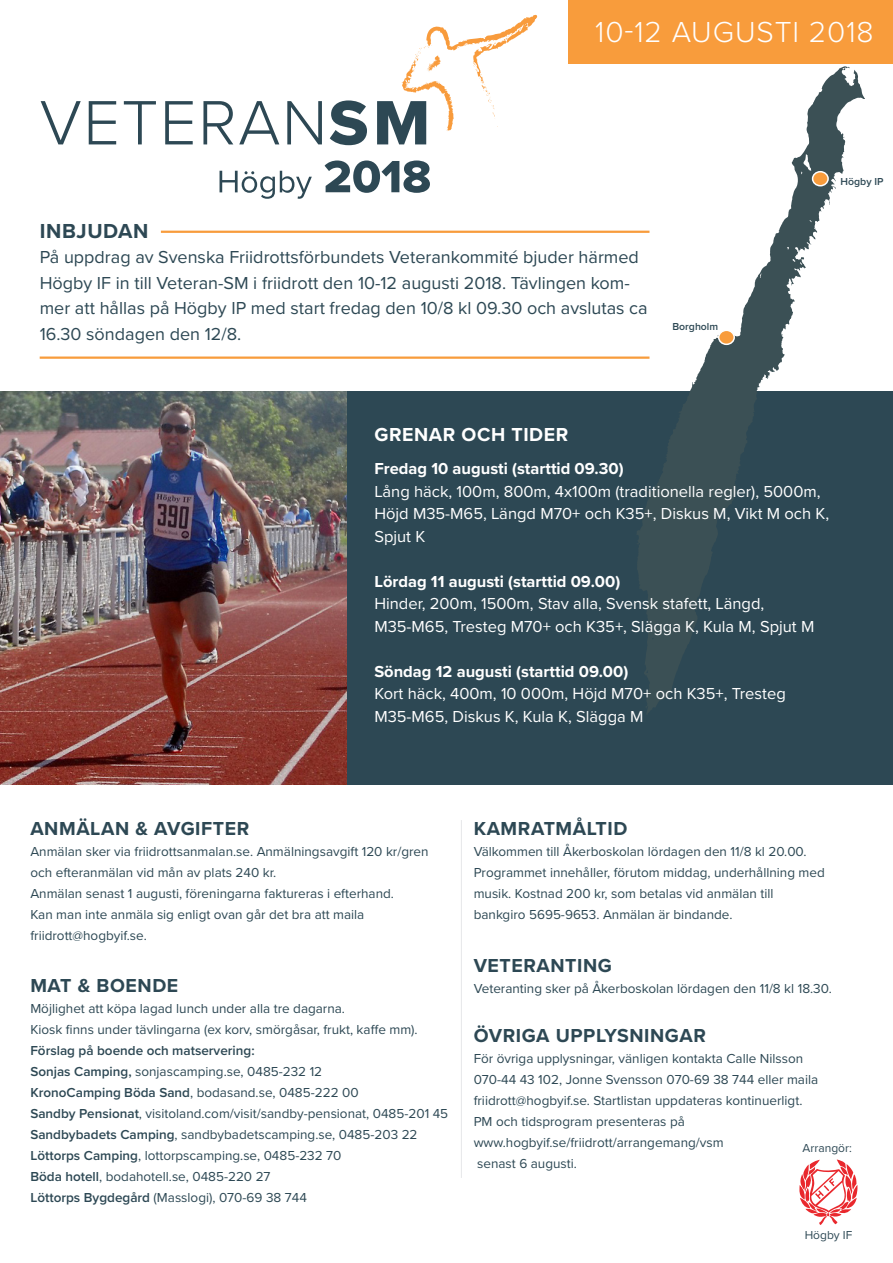
<style>
.page{position:relative;width:893px;height:1263px;background:#fff}
.page>*{position:absolute;margin:0;border:0;box-sizing:border-box;transform-origin:0 0}
.t1{font:300 64.95px "Proxima Nova";letter-spacing:.025em;color:#2d4854}
.Mellanrubrik_h2{font:300 30px "Proxima Nova";letter-spacing:.03em;color:#fff}
.Brödtext{font:700 21px "Proxima Nova";letter-spacing:.03em;color:#2d4854}
.Brödtext-2{font:700 19.5px "Proxima Nova";letter-spacing:.03em;color:#2d4854}
.Brödtext-3{font:700 19.5px "Proxima Nova";letter-spacing:.03em;color:#fff}
.Brödtext-4{font:18px/25.5px "Proxima Nova";color:#2d4854}
.Brödtext-5{font:16.5px/22.5px "Proxima Nova";color:#fff}
.Brödtext-6{font:700 16.5px "Proxima Nova";color:#fff}
.Brödtext-7{font:13.5px/21px "Proxima Nova";color:#2d4854}
.Brödtext-8{font:12px "Proxima Nova";color:#2d4854}
.t2{font:600 10.5px "Proxima Nova";color:#2d4854}
.s1{font-family:"Proxima Nova Extrabld";font-weight:400}
.s2{font-weight:600}
</style>
<div class="page">
<div style="left:342px;top:391px;width:551px;height:393px;background:#2d4854"></div>
<svg style="left:636px;top:66px;width:229px;height:647px"></svg>
<img style="left:0;top:391px;width:347px;height:393px">
<svg style="left:799px;top:1159px;width:58px;height:66px"></svg>
<div style="left:569px;top:0;width:324px;height:63px;background:#f89c3c"></div>
<svg style="left:401px;top:15px;width:136px;height:116px"></svg>
<svg style="left:220px;top:171px;width:92px;height:28px"></svg>
<svg style="left:325px;top:160px;width:105px;height:33px"></svg>
<hr style="left:461px;top:820px;width:1px;height:358px;background:#e6e7e9">
<div style="left:719px;top:330px;width:15px;height:14px;background:#f89c3c;border-radius:50%"></div>
<div style="left:718px;top:330px;width:17px;height:15px;border:2px solid #fff;border-radius:50%"></div>
<div style="left:813px;top:172px;width:15px;height:14px;background:#f89c3c;border-radius:50%"></div>
<div style="left:812px;top:171px;width:17px;height:15px;border:2px solid #fff;border-radius:50%"></div>
<hr style="left:161px;top:231px;width:488px;height:2px;background:#f89c3c">
<hr style="left:40px;top:356px;width:609px;height:3px;background:#f89c3c">
<p class="t1" style="left:40px;top:74px;width:392px">VETERAN<span class="s1">SM</span></p>
<p class="Mellanrubrik_h2" style="left:595px;top:10px;width:280px">10-12 AUGUSTI 2018</p>
<p class="t2" style="left:841px;top:174px;width:44px">Högby IP</p>
<p class="Brödtext" style="left:40px;top:215px;width:110px">INBJUDAN</p>
<p class="Brödtext-4" style="left:40px;top:244px;width:609px">På uppdrag av Svenska Friidrottsförbundets Veterankommité bjuder härmed Högby IF in till Veteran-SM i friidrott den 10-12 augusti 2018. Tävlingen kom&shy;mer att hållas på Högby IP med start fredag den 10/8 kl 09.30 och avslutas ca 16.30 söndagen den 12/8.</p>
<p class="t2" style="left:672px;top:319px;width:47px">Borgholm</p>
<p class="Brödtext-3" style="left:374px;top:420px;width:195px">GRENAR OCH TIDER</p>
<p class="Brödtext-6" style="left:374px;top:457px;width:251px">Fredag 10 augusti (starttid 09.30)</p>
<p class="Brödtext-5" style="left:374px;top:479px;width:456px">Lång häck, 100m, 800m, 4x100m (traditionella regler), 5000m,<br>Höjd M35-M65, Längd M70+ och K35+, Diskus M, Vikt M och K,<br>Spjut K</p>
<p class="Brödtext-6" style="left:374px;top:569px;width:247px">Lördag 11 augusti (starttid 09.00)</p>
<p class="Brödtext-5" style="left:374px;top:592px;width:442px">Hinder, 200m, 1500m, Stav alla, Svensk stafett, Längd,<br>M35-M65, Tresteg M70+ och K35+, Slägga K, Kula M, Spjut M</p>
<p class="Brödtext-6" style="left:374px;top:659px;width:255px">Söndag 12 augusti (starttid 09.00)</p>
<p class="Brödtext-5" style="left:374px;top:682px;width:413px">Kort häck, 400m, 10 000m, Höjd M70+ och K35+, Tresteg<br>M35-M65, Diskus K, Kula K, Slägga M</p>
<p class="Brödtext-2" style="left:30px;top:814px;width:220px">ANMÄLAN &amp; AVGIFTER</p>
<p class="Brödtext-7" style="left:30px;top:840px;width:400px">Anmälan sker via friidrottsanmalan.se. Anmälningsavgift 120 kr/gren och efteranmälan vid mån av plats 240 kr.<br>Anmälan senast 1 augusti, föreningarna faktureras i efterhand.</p>
<p class="Brödtext-7" style="left:30px;top:903px;width:336px">Kan man inte anmäla sig enligt ovan går det bra att maila friidrott@hogbyif.se.</p>
<p class="Brödtext-2" style="left:30px;top:971px;width:149px">MAT &amp; BOENDE</p>
<p class="Brödtext-7" style="left:30px;top:998px;width:316px">Möjlighet att köpa lagad lunch under alla tre dagarna.</p>
<p class="Brödtext-7" style="left:30px;top:1019px;width:389px">Kiosk finns under tävlingarna (ex korv, smörgåsar, frukt, kaffe mm).<br><span class="s2">Förslag på boende och matservering:<br>Sonjas Camping,</span> sonjascamping.se, 0485-232 12<br><span class="s2">KronoCamping Böda Sand</span>, bodasand.se, 0485-222 00</p>
<p class="Brödtext-7" style="left:30px;top:1103px;width:419px"><span class="s2">Sandby Pensionat</span>, visitoland.com/visit/sandby-pensionat, 0485-201 45</p>
<p class="Brödtext-7" style="left:30px;top:1124px;width:389px"><span class="s2">Sandbybadets Camping</span>, sandbybadetscamping.se, 0485-203 22</p>
<p class="Brödtext-7" style="left:30px;top:1145px;width:313px"><span class="s2">Löttorps Camping</span>, lottorpscamping.se, 0485-232 70</p>
<p class="Brödtext-7" style="left:30px;top:1166px;width:242px"><span class="s2">Böda hotell</span>, bodahotell.se, 0485-220 27</p>
<p class="Brödtext-7" style="left:30px;top:1187px;width:278px"><span class="s2">Löttorps Bygdegård</span> (Masslogi), 070-69 38 744</p>
<p class="Brödtext-2" style="left:474px;top:814px;width:155px">KAMRATMÅLTID</p>
<p class="Brödtext-7" style="left:474px;top:841px;width:334px">Välkommen till Åkerboskolan lördagen den 11/8 kl 20.00.</p>
<p class="Brödtext-7" style="left:474px;top:862px;width:353px">Programmet innehåller, förutom middag, underhållning med musik. Kostnad 200 kr, som betalas vid anmälan till bankgiro 5695-9653. Anmälan är bindande.</p>
<p class="Brödtext-2" style="left:474px;top:951px;width:140px">VETERANTING</p>
<p class="Brödtext-7" style="left:474px;top:977px;width:360px">Veteranting sker på Åkerboskolan lördagen den 11/8 kl 18.30.</p>
<p class="Brödtext-2" style="left:474px;top:1021px;width:234px">ÖVRIGA UPPLYSNINGAR</p>
<p class="Brödtext-7" style="left:474px;top:1048px;width:346px">För övriga upplysningar, vänligen kontakta Calle Nilsson 070-44 43 102, Jonne Svensson 070-69 38 744 eller maila friidrott@hogbyif.se. Startlistan uppdateras kontinuerligt.<br>PM och tidsprogram presenteras på www.hogbyif.se/friidrott/arrangemang/vsm<br>senast 6 augusti.</p>
<p class="Brödtext-8" style="left:803px;top:1139px;width:51px">Arrangör:</p>
<p class="Brödtext-8" style="left:805px;top:1226px;width:49px">Högby IF</p>
</div>
